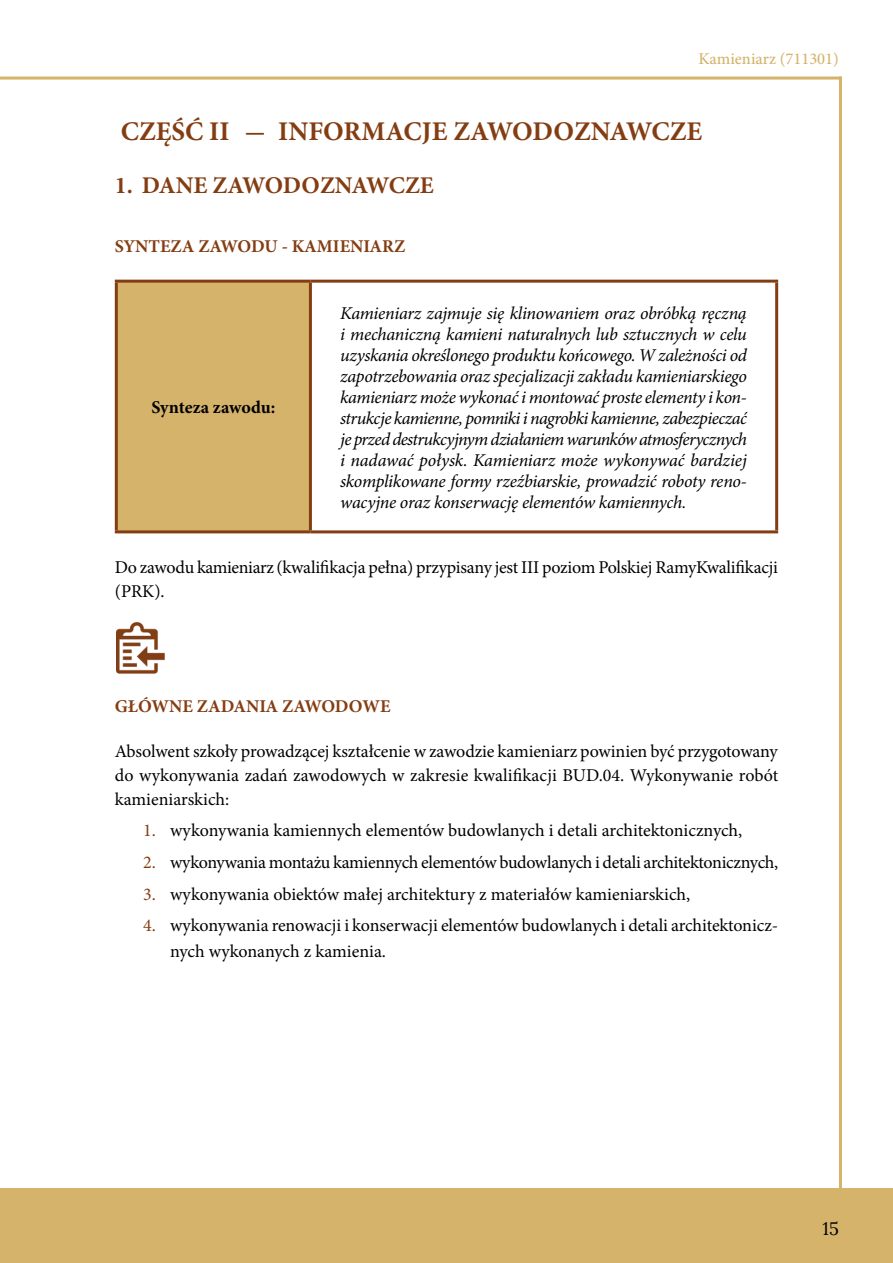
<style>
.page{position:relative;width:893px;height:1263px;background:#fff}
.page>*{position:absolute;margin:0;border:0;box-sizing:border-box;transform-origin:0 0}
.t1{font:700 27px "Minion Pro";color:#843d12}
.t2{font:700 24px "Minion Pro";color:#843d12}
.t3{font:18px/24px "Minion Pro";letter-spacing:-.01em;color:#000}
.t4{font:italic 18px/21px "Minion Pro";letter-spacing:-.015em;color:#000;text-align:justify}
.t5{font:700 18px "Minion Pro";color:#843d12}
.t6{font:700 18px "Minion Pro";letter-spacing:-.005em;color:#000}
.t7{font:18px "Lora";color:#000}
.t8{font:500 16.5px "Minion Pro";color:#d5b36b}
.s1{color:#843d12}
</style>
<div class="page">
<div style="left:0;top:1188px;width:893px;height:75px;background:#d5b36b"></div>
<hr style="left:839px;top:77px;width:3px;height:1113px;background:#d5b36b">
<hr style="left:0;top:77px;width:842px;height:3px;background:#d5b36b">
<div style="left:116px;top:281px;width:194px;height:251px;background:#d5b36b"></div>
<hr style="left:115px;top:280px;width:195px;height:3px;background:#843d12">
<hr style="left:115px;top:283px;width:3px;height:247px;background:#843d12">
<hr style="left:310px;top:280px;width:468px;height:3px;background:#843d12">
<hr style="left:309px;top:283px;width:3px;height:247px;background:#843d12">
<hr style="left:775px;top:283px;width:3px;height:247px;background:#843d12">
<hr style="left:115px;top:530px;width:195px;height:3px;background:#843d12">
<hr style="left:310px;top:530px;width:468px;height:3px;background:#843d12">
<img style="left:116px;top:622px;width:48px;height:51px">
<p class="t8" style="left:699px;top:48px;width:142px">Kamieniarz (711301)</p>
<h1 class="t1" style="left:121px;top:113px;width:583px">CZĘŚĆ II - INFORMACJE ZAWODOZNAWCZE</h1>
<h2 class="t2" style="left:115px;top:168px;width:321px">1. DANE ZAWODOZNAWCZE</h2>
<p class="t5" style="left:115px;top:234px;width:292px">SYNTEZA ZAWODU - KAMIENIARZ</p>
<p class="t6" style="left:151px;top:395px;width:125px">Synteza zawodu:</p>
<p class="t4" style="left:340px;top:302px;width:408px">Kamieniarz zajmuje się klinowaniem oraz obróbką ręczną i mechaniczną kamieni naturalnych lub sztucznych w celu uzyskania określonego produktu końcowego. W zależności od zapotrzebowania oraz specjalizacji zakładu kamieniarskiego kamieniarz może wykonać i montować proste elementy i kon&shy;strukcje kamienne, pomniki i nagrobki kamienne, zabezpieczać je przed destrukcyjnym działaniem warunków atmosferycznych i nadawać połysk. Kamieniarz może wykonywać bardziej skomplikowane formy rzeźbiarskie, prowadzić roboty reno&shy;wacyjne oraz konserwację elementów kamiennych.</p>
<p class="t3" style="left:115px;top:555px;width:665px">Do zawodu kamieniarz (kwalifikacja pełna) przypisany jest III poziom Polskiej RamyKwalifikacji (PRK).</p>
<p class="t5" style="left:115px;top:693px;width:277px">GŁÓWNE ZADANIA ZAWODOWE</p>
<p class="t3" style="left:115px;top:740px;width:665px;text-align:justify">Absolwent szkoły prowadzącej kształcenie w zawodzie kamieniarz powinien być przygotowany do wykonywania zadań zawodowych w zakresie kwalifikacji BUD.04. Wykonywanie robót kamieniarskich:</p>
<p class="t3" style="left:143px;top:818px;width:601px"><span class="s1">1.</span> wykonywania kamiennych elementów budowlanych i detali architektonicznych,</p>
<p class="t3" style="left:143px;top:850px;width:637px"><span class="s1">2.</span> wykonywania montażu kamiennych elementów budowlanych i detali architektonicznych,</p>
<p class="t3" style="left:143px;top:882px;width:549px"><span class="s1">3.</span> wykonywania obiektów małej architektury z materiałów kamieniarskich,</p>
<p class="t3" style="left:170px;top:913px;width:610px;line-height:25.5px;text-indent:-27px"><span class="s1">4.</span> wykonywania renowacji i konserwacji elementów budowlanych i detali architektonicz&shy;nych wykonanych z kamienia.</p>
<p class="t7" style="left:823px;top:1215px;width:18px">15</p>
</div>
